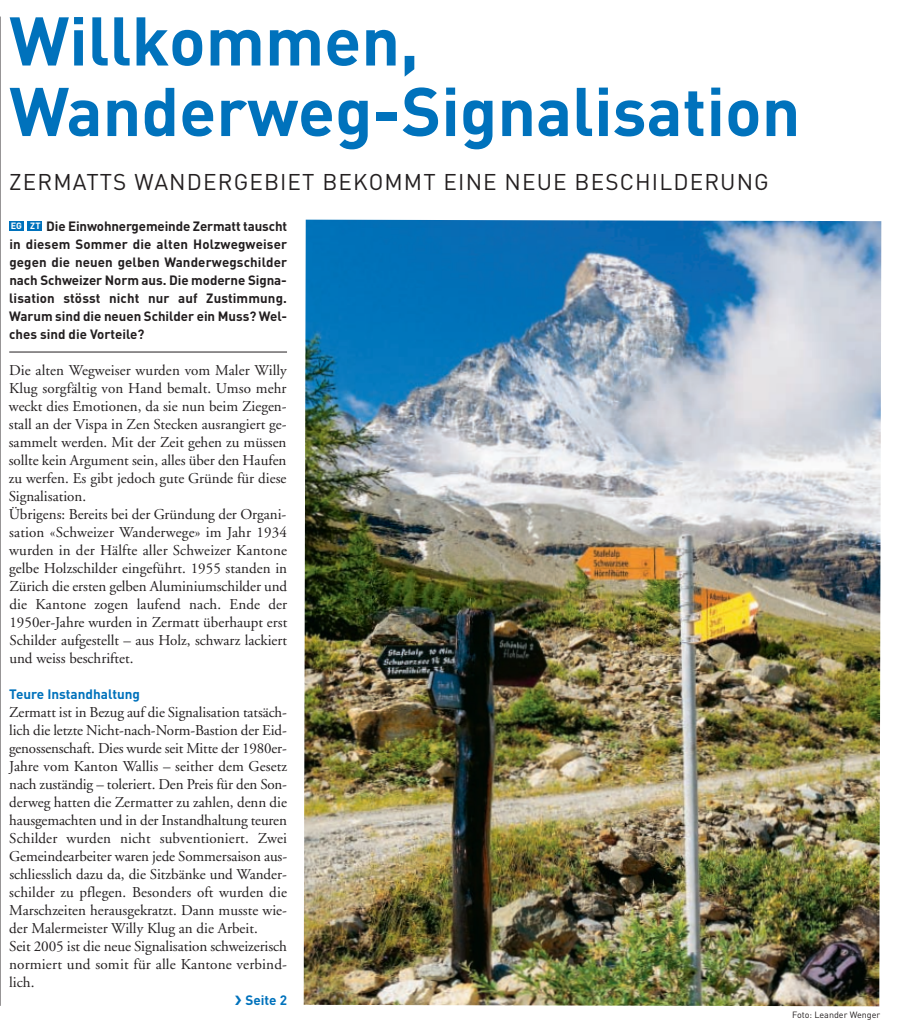
<style>
.page{position:relative;width:913px;height:1036px;background:#fff}
.page>*{position:absolute;margin:0;border:0;box-sizing:border-box;transform-origin:0 0}
.t1{font:700 67.65px/70.5px "DIN";color:#0072bc}
.t2{font:22.5px "DIN";letter-spacing:.05em;color:#231f20}
.t3{font:15px/18px "Adobe Garamond";color:#231f20}
.t4{font:700 13.5px "DIN";color:#0072bc}
.t5{font:700 13.35px/18px "DIN";color:#231f20;text-align:justify}
.t6{font:9px "DIN";color:#231f20}
.t7{font:700 9px "DIN";color:#fff}
</style>
<div class="page">
<hr style="left:0;top:17px;width:1px;height:988px;background:#231f20">
<img style="left:304px;top:220px;width:577px;height:786px">
<hr style="left:9px;top:352px;width:278px;height:1px;background:#231f20">
<div style="left:28px;top:221px;width:14px;height:10px;background:#0072bc"></div>
<div style="left:9px;top:221px;width:15px;height:10px;background:#0072bc"></div>
<h1 class="t1" style="left:9px;top:7px;width:792px">Willkommen,<br>Wanderweg-Signalisation</h1>
<h2 class="t2" style="left:9px;top:169px;width:761px">ZERMATTS WANDERGEBIET BEKOMMT EINE NEUE BESCHILDERUNG</h2>
<p class="t5" style="left:9px;top:217px;width:279px;text-indent:37px">Die Einwohnergemeinde Zermatt tauscht in diesem Sommer die alten Holzwegweiser gegen die neuen gelben Wanderwegschilder nach Schweizer Norm aus. Die moderne Signa&shy;lisation stösst nicht nur auf Zustimmung.<br>Warum sind die neuen Schilder ein Muss? Wel&shy;ches sind die Vorteile?</p>
<p class="t3" style="left:9px;top:362px;width:280px">Die alten Wegweiser wurden vom Maler Willy Klug sorgfältig von Hand bemalt. Umso mehr weckt dies Emotionen, da sie nun beim Ziegen&shy;stall an der Vispa in Zen Stecken ausrangiert ge&shy;sammelt werden. Mit der Zeit gehen zu müssen sollte kein Argument sein, alles über den Haufen zu werfen. Es gibt jedoch gute Gründe für diese Signalisation.<br>Übrigens: Bereits bei der Gründung der Organi&shy;sation «Schweizer Wanderwege» im Jahr 1934 wurden in der Hälfte aller Schweizer Kantone gelbe Holzschilder eingeführt. 1955 standen in Zürich die ersten gelben Aluminiumschilder und die Kantone zogen laufend nach. Ende der 1950er-Jahre wurden in Zermatt überhaupt erst Schilder aufgestellt – aus Holz, schwarz lackiert und weiss beschriftet.</p>
<p class="t4" style="left:9px;top:686px;width:132px">Teure Instandhaltung</p>
<p class="t3" style="left:9px;top:704px;width:279px">Zermatt ist in Bezug auf die Signalisation tatsäch&shy;lich die letzte Nicht-nach-Norm-Bastion der Eid&shy;genossenschaft. Dies wurde seit Mitte der 1980er-Jahre vom Kanton Wallis – seither dem Gesetz nach zuständig – toleriert. Den Preis für den Son&shy;derweg hatten die Zermatter zu zahlen, denn die hausgemachten und in der Instandhaltung teuren Schilder wurden nicht subventioniert. Zwei Gemeindearbeiter waren jede Sommersaison aus&shy;schliesslich dazu da, die Sitzbänke und Wander&shy;schilder zu pflegen. Besonders oft wurden die Marschzeiten herausgekratzt. Dann musste wie&shy;der Malermeister Willy Klug an die Arbeit.<br>Seit 2005 ist die neue Signalisation schweizerisch normiert und somit für alle Kantone verbind&shy;lich.</p>
<p class="t4" style="left:235px;top:992px;width:54px">❯ Seite 2</p>
<p class="t7" style="left:11px;top:220px;width:31px">EG ZT</p>
<p class="t6" style="left:792px;top:1009px;width:90px">Foto: Leander Wenger</p>
</div>
